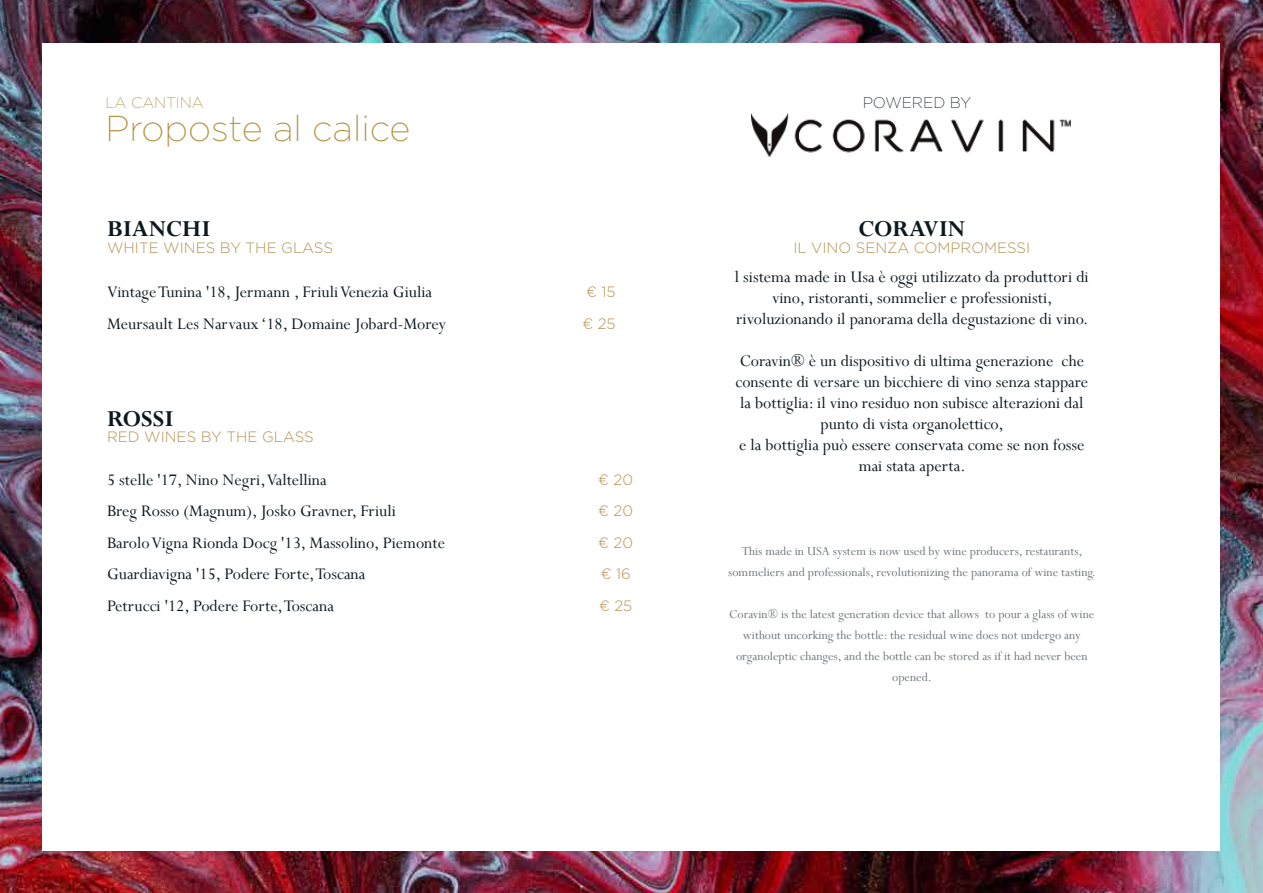
<style>
.page{position:relative;width:1263px;height:893px;background:#fff}
.page>*{position:absolute;margin:0;border:0;box-sizing:border-box;transform-origin:0 0}
.t1{font:200 36px "Gotham";color:#b38f3c}
.t2{font:700 25.5px "Perpetua";color:#0c171e}
.t3{font:18px/21px "Perpetua";color:#0c171e}
.t4{font:200 15.45px "Gotham";color:#b38f3c}
.t5{font:200 15.45px "Gotham";color:#0c171e}
.t6{font:300 15px/31.5px "Gotham";color:#b69353}
.t7{font:13.5px/21px "Perpetua";color:#0c171e;text-align:center}
</style>
<div class="page">
<img style="left:0;top:0;width:1263px;height:893px">
<div style="left:43px;top:43px;width:1177px;height:807px;background:#fff"></div>
<img style="left:751px;top:114px;width:320px;height:42px">
<p class="t4" style="left:105px;top:93px;width:100px">LA CANTINA</p>
<p class="t5" style="left:863px;top:93px;width:110px">POWERED BY</p>
<h1 class="t1" style="left:105px;top:106px;width:307px">Proposte al calice</h1>
<h2 class="t2" style="left:107px;top:213px;width:105px">BIANCHI</h2>
<p class="t6" style="left:107px;top:231px;width:227px">WHITE WINES BY THE GLASS</p>
<p class="t3" style="left:107px;top:276px;width:341px;line-height:31.5px">Vintage Tunina '18, Jermann , Friuli Venezia Giulia<br>Meursault Les Narvaux ‘18, Domaine Jobard-Morey</p>
<p class="t6" style="left:582px;top:276px;width:35px">€ 15 € 25</p>
<h2 class="t2" style="left:107px;top:403px;width:68px">ROSSI</h2>
<p class="t6" style="left:107px;top:421px;width:208px">RED WINES BY THE GLASS</p>
<p class="t3" style="left:107px;top:463px;width:340px;line-height:31.5px">5 stelle '17, Nino Negri, Valtellina<br>Breg Rosso (Magnum), Josko Gravner, Friuli<br>Barolo Vigna Rionda Docg '13, Massolino, Piemonte Guardiavigna '15, Podere Forte, Toscana<br>Petrucci '12, Podere Forte, Toscana</p>
<p class="t6" style="left:598px;top:463px;width:36px">€ 20 € 20 € 20 € 16 € 25</p>
<h2 class="t2" style="left:858px;top:213px;width:108px">CORAVIN</h2>
<p class="t6" style="left:793px;top:231px;width:238px">IL VINO SENZA COMPROMESSI</p>
<p class="t3" style="left:735px;top:266px;width:355px;text-align:center">l sistema made in Usa è oggi utilizzato da produttori di vino, ristoranti, sommelier e professionisti, rivoluzionando il panorama della degustazione di vino.</p>
<p class="t3" style="left:735px;top:350px;width:354px;text-align:center">Coravin® è un dispositivo di ultima generazione che consente di versare un bicchiere di vino senza stappare la bottiglia: il vino residuo non subisce alterazioni dal punto di vista organolettico,<br>e la bottiglia può essere conservata come se non fosse mai stata aperta.</p>
<p class="t7" style="left:728px;top:540px;width:369px">This made in USA system is now used by wine producers, restaurants, sommeliers and professionals, revolutionizing the panorama of wine tasting.</p>
<p class="t7" style="left:729px;top:603px;width:367px">Coravin® is the latest generation device that allows to pour a glass of wine without uncorking the bottle: the residual wine does not undergo any organoleptic changes, and the bottle can be stored as if it had never been opened.</p>
</div>
